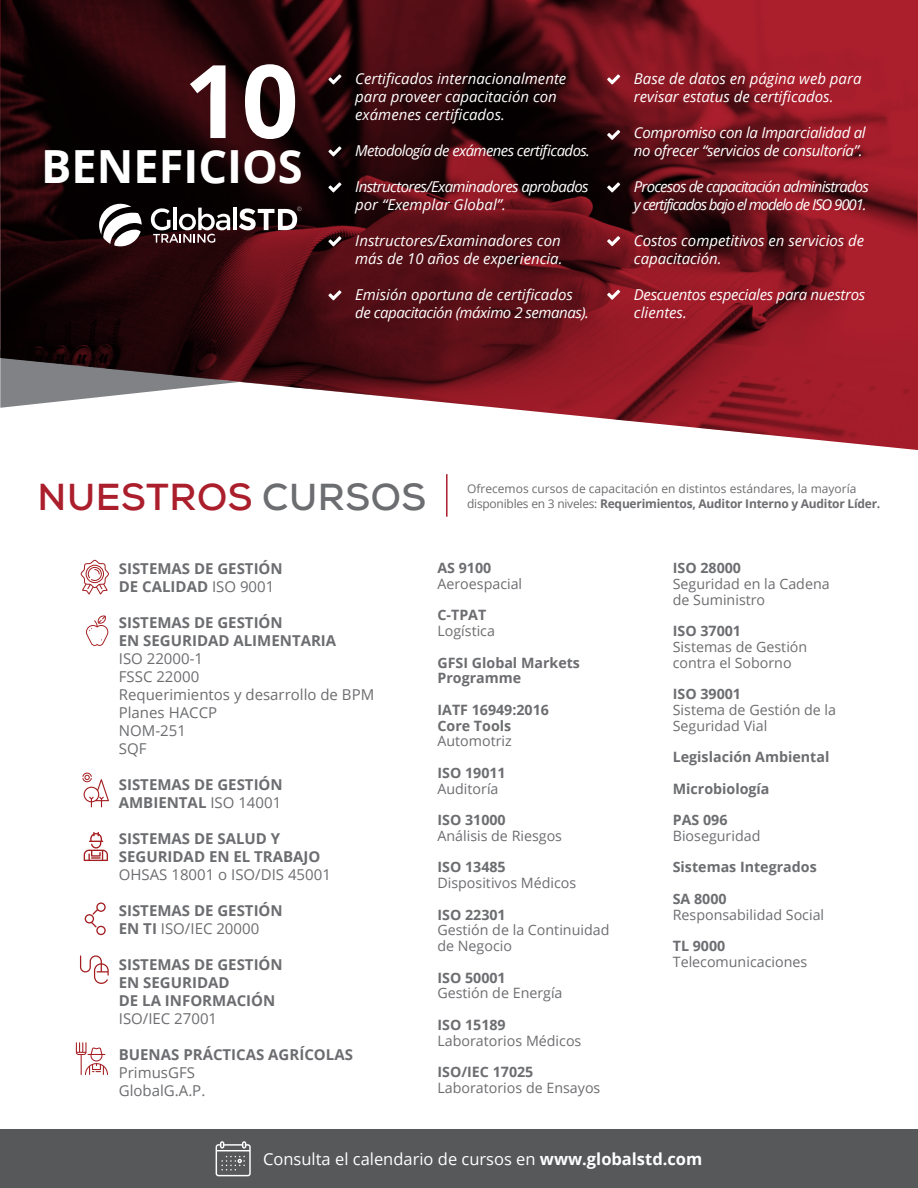
<style>
.page{position:relative;width:918px;height:1188px;background:#fff}
.page>*{position:absolute;margin:0;border:0;box-sizing:border-box;transform-origin:0 0}
.t1{font:700 101.7px "Open Sans";color:#fff}
.t2{font:700 45.75px "Open Sans";color:#fff}
.Títulos{font:700 37.5px "Nexa";letter-spacing:.015em;color:#ab1e2c}
.t3{font:16.5px "Open Sans";color:#fff}
.t4{font:italic 15px/18px "Open Sans";color:#fff}
.t5{font:700 15px "Open Sans";color:#6c6d70}
.t6{font:15px "Open Sans";color:#6c6d70}
.t7{font:italic 15px/18px "Open Sans";letter-spacing:-.02em;color:#fff}
.t8{font:italic 15px/18px "Open Sans";letter-spacing:-.04em;color:#fff}
.t9{font:italic 15px/18px "Open Sans";letter-spacing:-.055em;color:#fff}
.t10{font:14.25px "Open Sans";color:#6c6d70}
.t11{font:700 14.25px "Open Sans";color:#6c6d70}
.Cuerpo_de_texto{font:700 12px "Open Sans";letter-spacing:-.02em;color:#6c6d70}
.Cuerpo_de_texto-2{font:12px "Open Sans";color:#6c6d70}
.s1{color:#6c6d70}
.s2{font-weight:400}
.s3{font-weight:700}
</style>
<div class="page">
<svg style="left:0;top:0;width:918px;height:450px;background:#65262c"></svg>
<svg style="left:328px;top:74px;width:13px;height:10px"></svg>
<svg style="left:607px;top:74px;width:13px;height:10px"></svg>
<svg style="left:328px;top:146px;width:13px;height:10px"></svg>
<svg style="left:607px;top:130px;width:13px;height:10px"></svg>
<svg style="left:328px;top:182px;width:13px;height:10px"></svg>
<svg style="left:607px;top:182px;width:13px;height:10px"></svg>
<svg style="left:328px;top:236px;width:13px;height:10px"></svg>
<svg style="left:607px;top:236px;width:13px;height:10px"></svg>
<svg style="left:328px;top:290px;width:13px;height:10px"></svg>
<svg style="left:607px;top:290px;width:13px;height:10px"></svg>
<div style="left:0;top:1129px;width:918px;height:59px;background:#57585a"></div>
<svg style="left:216px;top:1141px;width:35px;height:35px"></svg>
<hr style="left:446px;top:474px;width:2px;height:43px;background:#ab1e2c">
<svg style="left:81px;top:560px;width:28px;height:35px"></svg>
<svg style="left:86px;top:615px;width:23px;height:31px"></svg>
<svg style="left:82px;top:773px;width:27px;height:34px"></svg>
<svg style="left:84px;top:832px;width:24px;height:29px"></svg>
<svg style="left:80px;top:955px;width:29px;height:29px"></svg>
<svg style="left:85px;top:902px;width:21px;height:33px"></svg>
<svg style="left:76px;top:1042px;width:32px;height:33px"></svg>
<hr style="left:233px;top:208px;width:4px;height:22px;background:#fff">
<svg style="left:151px;top:208px;width:79px;height:35px"></svg>
<svg style="left:99px;top:204px;width:43px;height:42px"></svg>
<svg style="left:239px;top:207px;width:63px;height:23px"></svg>
<h1 class="t1" style="left:184px;top:29px;width:116px">10</h1>
<h2 class="t2" style="left:41px;top:134px;width:263px">BENEFICIOS</h2>
<p class="t4" style="left:355px;top:70px;width:213px">Certificados internacionalmente para proveer capacitación con exámenes certificados.</p>
<p class="t8" style="left:355px;top:142px;width:236px">Metodología de exámenes certificados.</p>
<p class="t8" style="left:355px;top:178px;width:235px">Instructores/Examinadores aprobados por “Exemplar Global”.</p>
<p class="t4" style="left:355px;top:232px;width:209px">Instructores/Examinadores con más de 10 años de experiencia.</p>
<p class="t4" style="left:355px;top:286px;width:235px">Emisión oportuna de certificados de capacitación (máximo 2 semanas).</p>
<p class="t4" style="left:634px;top:70px;width:229px">Base de datos en página web para revisar estatus de certificados.</p>
<p class="t7" style="left:634px;top:124px;width:233px">Compromiso con la Imparcialidad al no ofrecer “servicios de consultoría”.</p>
<p class="t9" style="left:634px;top:178px;width:237px">Procesos de capacitación administrados y certificados bajo el modelo de ISO 9001.</p>
<p class="t4" style="left:634px;top:232px;width:232px">Costos competitivos en servicios de capacitación.</p>
<p class="t7" style="left:634px;top:286px;width:233px">Descuentos especiales para nuestros clientes.</p>
<p class="Títulos" style="left:38px;top:472px;width:390px">NUESTROS <span class="s1">CURSOS</span></p>
<p class="Cuerpo_de_texto-2" style="left:467px;top:480px;width:391px">Ofrecemos cursos de capacitación en distintos estándares, la mayoría</p>
<p class="Cuerpo_de_texto" style="left:467px;top:495px;width:415px"><span class="s2">disponibles en 3 niveles:</span> Requerimientos, Auditor Interno y Auditor Líder.</p>
<p class="t5" style="left:119px;top:558px;width:165px">SISTEMAS DE GESTIÓN</p>
<p class="t5" style="left:119px;top:576px;width:157px">DE CALIDAD <span class="s2">ISO 9001</span></p>
<p class="t5" style="left:119px;top:612px;width:165px">SISTEMAS DE GESTIÓN</p>
<p class="t5" style="left:119px;top:630px;width:219px">EN SEGURIDAD ALIMENTARIA</p>
<p class="t6" style="left:119px;top:648px;width:86px">ISO 22000-1</p>
<p class="t6" style="left:119px;top:666px;width:82px">FSSC 22000</p>
<p class="t6" style="left:119px;top:684px;width:257px">Requerimientos y desarrollo de BPM</p>
<p class="t6" style="left:119px;top:702px;width:100px">Planes HACCP</p>
<p class="t6" style="left:119px;top:720px;width:69px">NOM-251</p>
<p class="t6" style="left:119px;top:738px;width:29px">SQF</p>
<p class="t5" style="left:119px;top:774px;width:165px">SISTEMAS DE GESTIÓN</p>
<p class="t5" style="left:119px;top:792px;width:164px">AMBIENTAL <span class="s2">ISO 14001</span></p>
<p class="t5" style="left:119px;top:828px;width:163px">SISTEMAS DE SALUD Y</p>
<p class="t5" style="left:119px;top:846px;width:203px">SEGURIDAD EN EL TRABAJO</p>
<p class="t6" style="left:119px;top:864px;width:214px">OHSAS 18001 o ISO/DIS 45001</p>
<p class="t5" style="left:119px;top:900px;width:165px">SISTEMAS DE GESTIÓN</p>
<p class="t6" style="left:119px;top:918px;width:142px"><span class="s3">EN TI</span> ISO/IEC 20000</p>
<p class="t5" style="left:119px;top:954px;width:165px">SISTEMAS DE GESTIÓN</p>
<p class="t5" style="left:119px;top:972px;width:112px">EN SEGURIDAD</p>
<p class="t5" style="left:119px;top:990px;width:158px">DE LA INFORMACIÓN</p>
<p class="t6" style="left:119px;top:1008px;width:100px">ISO/IEC 27001</p>
<p class="t5" style="left:119px;top:1044px;width:236px">BUENAS PRÁCTICAS AGRÍCOLAS</p>
<p class="t6" style="left:119px;top:1062px;width:78px">PrimusGFS</p>
<p class="t6" style="left:119px;top:1080px;width:88px">GlobalG.A.P.</p>
<p class="t11" style="left:437px;top:558px;width:55px">AS 9100</p>
<p class="t10" style="left:437px;top:574px;width:86px">Aeroespacial</p>
<p class="t11" style="left:437px;top:605px;width:50px">C-TPAT</p>
<p class="t10" style="left:437px;top:621px;width:59px">Logística</p>
<p class="t11" style="left:437px;top:652px;width:144px">GFSI Global Markets</p>
<p class="t11" style="left:437px;top:668px;width:85px">Programme</p>
<p class="t11" style="left:437px;top:700px;width:113px">IATF 16949:2016</p>
<p class="t11" style="left:437px;top:715px;width:75px">Core Tools</p>
<p class="t10" style="left:437px;top:731px;width:76px">Automotriz</p>
<p class="t11" style="left:437px;top:763px;width:70px">ISO 19011</p>
<p class="t10" style="left:437px;top:779px;width:63px">Auditoría</p>
<p class="t11" style="left:437px;top:810px;width:70px">ISO 31000</p>
<p class="t10" style="left:437px;top:826px;width:126px">Análisis de Riesgos</p>
<p class="t11" style="left:437px;top:857px;width:70px">ISO 13485</p>
<p class="t10" style="left:437px;top:873px;width:140px">Dispositivos Médicos</p>
<p class="t11" style="left:437px;top:904px;width:70px">ISO 22301</p>
<p class="t10" style="left:437px;top:920px;width:174px">Gestión de la Continuidad</p>
<p class="t10" style="left:437px;top:936px;width:76px">de Negocio</p>
<p class="t11" style="left:437px;top:967px;width:70px">ISO 50001</p>
<p class="t10" style="left:437px;top:983px;width:127px">Gestión de Energía</p>
<p class="t11" style="left:437px;top:1015px;width:70px">ISO 15189</p>
<p class="t10" style="left:437px;top:1031px;width:145px">Laboratorios Médicos</p>
<p class="t11" style="left:437px;top:1062px;width:97px">ISO/IEC 17025</p>
<p class="t10" style="left:437px;top:1078px;width:164px">Laboratorios de Ensayos</p>
<p class="t11" style="left:673px;top:558px;width:70px">ISO 28000</p>
<p class="t10" style="left:673px;top:574px;width:158px">Seguridad en la Cadena</p>
<p class="t10" style="left:673px;top:590px;width:94px">de Suministro</p>
<p class="t11" style="left:673px;top:621px;width:70px">ISO 37001</p>
<p class="t10" style="left:673px;top:637px;width:136px">Sistemas de Gestión</p>
<p class="t10" style="left:673px;top:653px;width:120px">contra el Soborno</p>
<p class="t11" style="left:673px;top:684px;width:70px">ISO 39001</p>
<p class="t10" style="left:673px;top:700px;width:165px">Sistema de Gestión de la</p>
<p class="t10" style="left:673px;top:716px;width:96px">Seguridad Vial</p>
<p class="t11" style="left:673px;top:747px;width:158px">Legislación Ambiental</p>
<p class="t11" style="left:673px;top:778px;width:98px">Microbiología</p>
<p class="t11" style="left:673px;top:810px;width:56px">PAS 096</p>
<p class="t10" style="left:673px;top:826px;width:89px">Bioseguridad</p>
<p class="t11" style="left:673px;top:857px;width:146px">Sistemas Integrados</p>
<p class="t11" style="left:673px;top:889px;width:55px">SA 8000</p>
<p class="t10" style="left:673px;top:905px;width:153px">Responsabilidad Social</p>
<p class="t11" style="left:673px;top:936px;width:54px">TL 9000</p>
<p class="t10" style="left:673px;top:952px;width:136px">Telecomunicaciones</p>
<p class="t3" style="left:263px;top:1148px;width:441px">Consulta el calendario de cursos en <span class="s3">www.globalstd.com</span></p>
</div>
